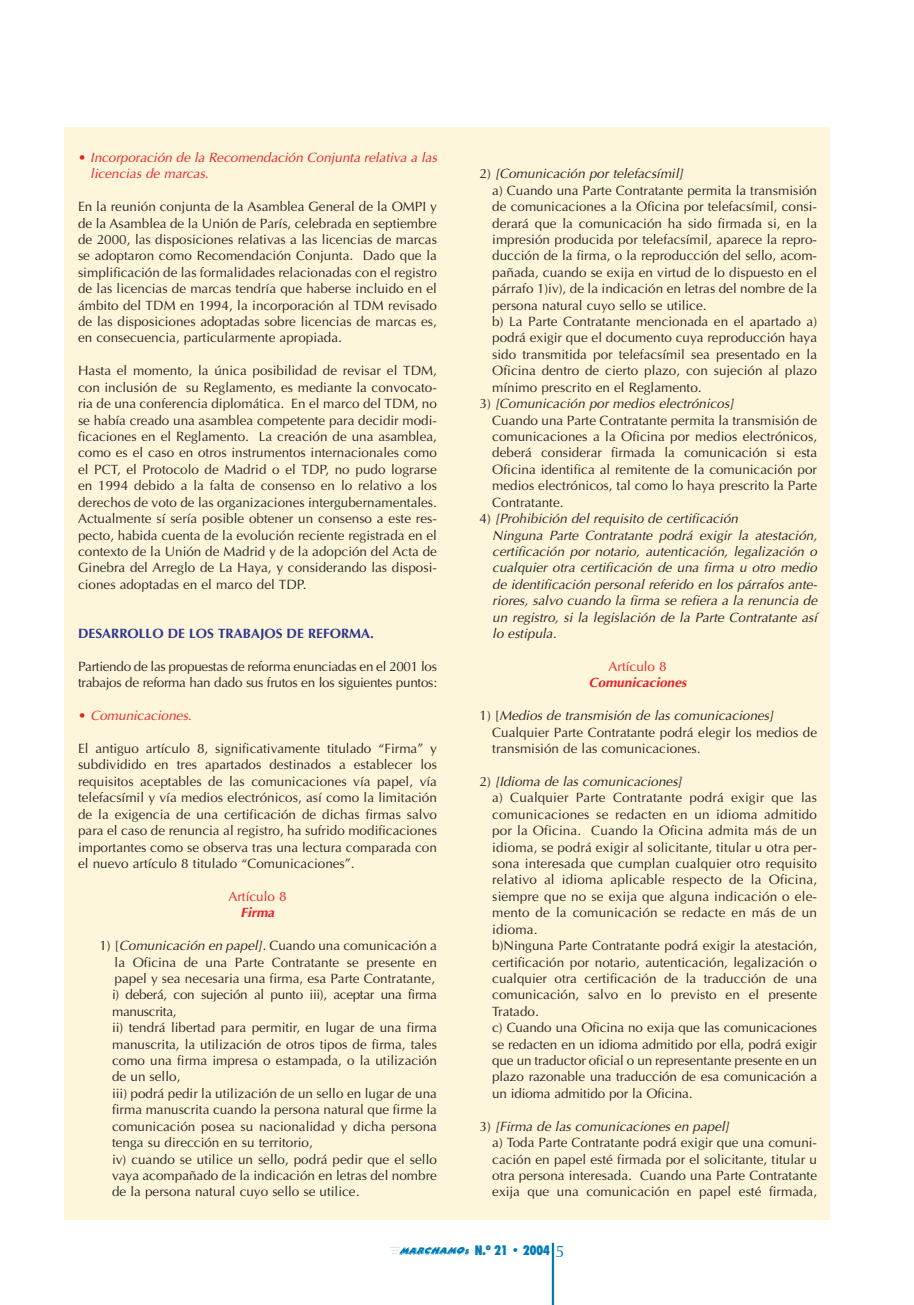
<style>
.page{position:relative;width:914px;height:1305px;background:#fff}
.page>*{position:absolute;margin:0;border:0;box-sizing:border-box;transform-origin:0 0}
.t1{font:13.5px/16.4px "Optima";color:#231f20}
.t2{font:italic 13.5px/16.4px "Optima";color:#231f20}
.t3{font:13.5px/16.4px "Optima";letter-spacing:-.02em;color:#231f20}
.t4{font:italic 13.5px/16.4px "Optima";color:#ee1e24}
.t5{font:700 13.5px "Optima";color:#2c3491}
.t6{font:italic 700 13.5px "Optima";color:#ee1e24}
.t7{font:13.5px "Optima";color:#ee1e24}
.t8{font:900 condensed 13.5px "Futura BT";color:#007cb7}
.s1{font-style:normal}
.s2{font-style:italic}
.s3{font-family:"Optima";font-weight:400;font-stretch:normal;font-size:16.5px}
</style>
<div class="page">
<div style="left:64px;top:128px;width:765px;height:1092px;background:#fef6da"></div>
<hr style="left:552px;top:1243px;width:2px;height:62px;background:#007cb7">
<img style="left:390px;top:1247px;width:80px;height:8px">
<p class="t4" style="left:90px;top:150px;width:348px;text-indent:-12px"><span class="s1">•</span> Incorporación de la Recomendación Conjunta relativa a las licencias de marcas.</p>
<p class="t1" style="left:78px;top:200px;width:360px;text-align:justify">En la reunión conjunta de la Asamblea General de la OMPI y de la Asamblea de la Unión de París, celebrada en septiembre de 2000, las disposiciones relativas a las licencias de marcas se adoptaron como Recomendación Conjunta. Dado que la simplificación de las formalidades relacionadas con el registro de las licencias de marcas tendría que haberse incluido en el ámbito del TDM en 1994, la incorporación al TDM revisado de las disposiciones adoptadas sobre licencias de marcas es, en consecuencia, particularmente apropiada.</p>
<p class="t1" style="left:78px;top:364px;width:360px;text-align:justify">Hasta el momento, la única posibilidad de revisar el TDM, con inclusión de su Reglamento, es mediante la convocato&shy;ria de una conferencia diplomática. En el marco del TDM, no se había creado una asamblea competente para decidir modi&shy;ficaciones en el Reglamento. La creación de una asamblea, como es el caso en otros instrumentos internacionales como el PCT, el Protocolo de Madrid o el TDP, no pudo lograrse en 1994 debido a la falta de consenso en lo relativo a los derechos de voto de las organizaciones intergubernamentales.<br>Actualmente sí sería posible obtener un consenso a este res&shy;pecto, habida cuenta de la evolución reciente registrada en el contexto de la Unión de Madrid y de la adopción del Acta de Ginebra del Arreglo de La Haya, y considerando las disposi&shy;ciones adoptadas en el marco del TDP.</p>
<p class="t5" style="left:78px;top:628px;width:297px">DESARROLLO DE LOS TRABAJOS DE REFORMA.</p>
<p class="t3" style="left:78px;top:659px;width:360px">Partiendo de las propuestas de reforma enunciadas en el 2001 los trabajos de reforma han dado sus frutos en los siguientes puntos:</p>
<p class="t4" style="left:78px;top:709px;width:115px"><span class="s1">•</span> Comunicaciones.</p>
<p class="t1" style="left:78px;top:742px;width:360px;text-align:justify">El antiguo artículo 8, significativamente titulado “Firma” y subdividido en tres apartados destinados a establecer los requisitos aceptables de las comunicaciones vía papel, vía telefacsímil y vía medios electrónicos, así como la limitación de la exigencia de una certificación de dichas firmas salvo para el caso de renuncia al registro, ha sufrido modificaciones importantes como se observa tras una lectura comparada con el nuevo artículo 8 titulado “Comunicaciones”.</p>
<p class="t7" style="left:228px;top:891px;width:60px">Artículo 8</p>
<p class="t6" style="left:241px;top:907px;width:35px">Firma</p>
<p class="t1" style="left:112px;top:939px;width:326px;text-indent:-13px">1) [<span class="s2">Comunicación en papel].</span> Cuando una comunicación a la Oficina de una Parte Contratante se presente en papel y sea necesaria una firma, esa Parte Contratante, i) deberá, con sujeción al punto iii), aceptar una firma manuscrita,<br>ii) tendrá libertad para permitir, en lugar de una firma manuscrita, la utilización de otros tipos de firma, tales como una firma impresa o estampada, o la utilización de un sello,<br>iii) podrá pedir la utilización de un sello en lugar de una firma manuscrita cuando la persona natural que firme la comunicación posea su nacionalidad y dicha persona tenga su dirección en su territorio,<br>iv) cuando se utilice un sello, podrá pedir que el sello vaya acompañado de la indicación en letras del nombre de la persona natural cuyo sello se utilice.</p>
<p class="t1" style="left:492px;top:167px;width:326px;text-indent:-13px">2) <span class="s2">[Comunicación por telefacsímil]<br></span>a) Cuando una Parte Contratante permita la transmisión de comunicaciones a la Oficina por telefacsímil, consi&shy;derará que la comunicación ha sido firmada si, en la impresión producida por telefacsímil, aparece la repro&shy;ducción de la firma, o la reproducción del sello, acom&shy;pañada, cuando se exija en virtud de lo dispuesto en el párrafo 1)iv), de la indicación en letras del nombre de la persona natural cuyo sello se utilice.<br>b) La Parte Contratante mencionada en el apartado a) podrá exigir que el documento cuya reproducción haya sido transmitida por telefacsímil sea presentado en la Oficina dentro de cierto plazo, con sujeción al plazo mínimo prescrito en el Reglamento.</p>
<p class="t1" style="left:492px;top:397px;width:326px;text-indent:-13px">3) <span class="s2">[Comunicación por medios electrónicos]<br></span>Cuando una Parte Contratante permita la transmisión de comunicaciones a la Oficina por medios electrónicos, deberá considerar firmada la comunicación si esta Oficina identifica al remitente de la comunicación por medios electrónicos, tal como lo haya prescrito la Parte Contratante.</p>
<p class="t2" style="left:492px;top:512px;width:326px;text-indent:-13px"><span class="s1">4)</span> [Prohibición del requisito de certificación<br>Ninguna Parte Contratante podrá exigir la atestación, certificación por notario, autenticación, legalización o cualquier otra certificación de una firma u otro medio de identificación personal referido en los párrafos ante&shy;riores, salvo cuando la firma se refiera a la renuncia de un registro, si la legislación de la Parte Contratante así lo estipula.</p>
<p class="t7" style="left:608px;top:661px;width:60px">Artículo 8</p>
<p class="t6" style="left:589px;top:677px;width:99px">Comunicaciones</p>
<p class="t1" style="left:492px;top:709px;width:326px;text-indent:-13px">1) [<span class="s2">Medios de transmisión de las comunicaciones]<br></span>Cualquier Parte Contratante podrá elegir los medios de transmisión de las comunicaciones.</p>
<p class="t1" style="left:492px;top:774px;width:326px;text-indent:-13px">2) <span class="s2">[Idioma de las comunicaciones]<br></span>a) Cualquier Parte Contratante podrá exigir que las comunicaciones se redacten en un idioma admitido por la Oficina. Cuando la Oficina admita más de un idioma, se podrá exigir al solicitante, titular u otra per&shy;sona interesada que cumplan cualquier otro requisito relativo al idioma aplicable respecto de la Oficina, siempre que no se exija que alguna indicación o ele&shy;mento de la comunicación se redacte en más de un idioma.<br>b)Ninguna Parte Contratante podrá exigir la atestación, certificación por notario, autenticación, legalización o cualquier otra certificación de la traducción de una comunicación, salvo en lo previsto en el presente Tratado.<br>c) Cuando una Oficina no exija que las comunicaciones se redacten en un idioma admitido por ella, podrá exigir que un traductor oficial o un representante presente en un plazo razonable una traducción de esa comunicación a un idioma admitido por la Oficina.</p>
<p class="t1" style="left:492px;top:1119px;width:326px;text-indent:-13px">3) <span class="s2">[Firma de las comunicaciones en papel]<br></span>a) Toda Parte Contratante podrá exigir que una comuni&shy;cación en papel esté firmada por el solicitante, titular u otra persona interesada. Cuando una Parte Contratante exija que una comunicación en papel esté firmada,</p>
<p class="t8" style="left:474px;top:1244px;width:92px">N.º 21 • 2004 <span class="s3">5</span></p>
</div>
